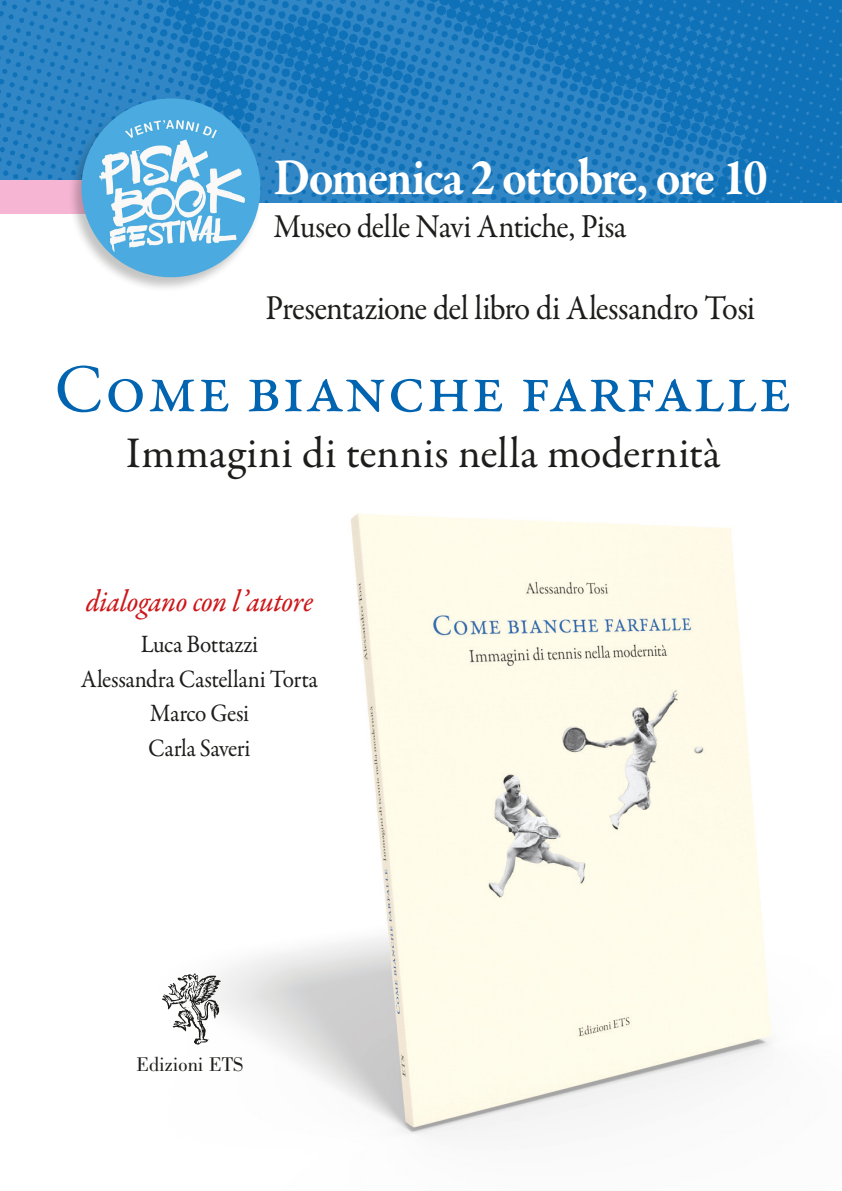
<style>
.page{position:relative;width:842px;height:1191px;background:#fff}
.page>*{position:absolute;margin:0;border:0;box-sizing:border-box;transform-origin:0 0}
.t1{font:68.9px "Garamond Premr Pro";letter-spacing:.01em;color:#0064b0}
.t2{font:700 53px "Garamond Premr Pro";letter-spacing:-.04em;color:#fff;scale:.91 1}
.t3{font:44px "Garamond Premr Pro";letter-spacing:.01em;color:#1d1d1b}
.t4{font:35px "Garamond Premr Pro";letter-spacing:-.02em;color:#1d1d1b;scale:.93 1}
.t5{font:33.6px "Garamond Premr Pro";letter-spacing:-.015em;color:#1d1d1b;scale:.93 1}
.t6{font:30.9px "Garamond Premr Pro Med It";letter-spacing:-.01em;color:#cd171a;scale:.93 1}
.t7{font:25.1px/34.5px "Garamond Premr Pro";letter-spacing:-.015em;color:#1d1d1b;text-align:center;scale:.93 1}
.t8{font:20.4px "Bodoni Std";color:#1d1d1b}
</style>
<div class="page">
<img style="left:0;top:0;width:842px;height:202px">
<div style="left:0;top:180px;width:190px;height:33px;background:#f5b5d3"></div>
<img style="left:195px;top:514px;width:576px;height:621px">
<img style="left:162px;top:973px;width:58px;height:71px">
<div style="left:68px;top:98px;width:195px;height:194px;background:#1d1d1b;opacity:.26"></div>
<img style="left:81px;top:98px;width:179px;height:179px;border-radius:88px">
<h2 class="t2" style="left:274px;top:145px;width:544px">Domenica 2 ottobre, ore 10</h2>
<h3 class="t5" style="left:274px;top:206px;width:381px">Museo delle Navi Antiche, Pisa</h3>
<h3 class="t4" style="left:265px;top:287px;width:528px">Presentazione del libro di Alessandro Tosi</h3>
<h1 class="t1" style="left:54px;top:348px;width:739px">Come bianche farfalle</h1>
<h3 class="t3" style="left:126px;top:426px;width:596px">Immagini di tennis nella modernità</h3>
<p class="t6" style="left:86px;top:581px;width:246px">dialogano con l’autore</p>
<p class="t7" style="left:81px;top:627px;width:256px">Luca Bottazzi<br>Alessandra Castellani Torta<br>Marco Gesi<br>Carla Saveri</p>
<p class="t8" style="left:137px;top:1053px;width:108px">Edizioni ETS</p>
</div>
